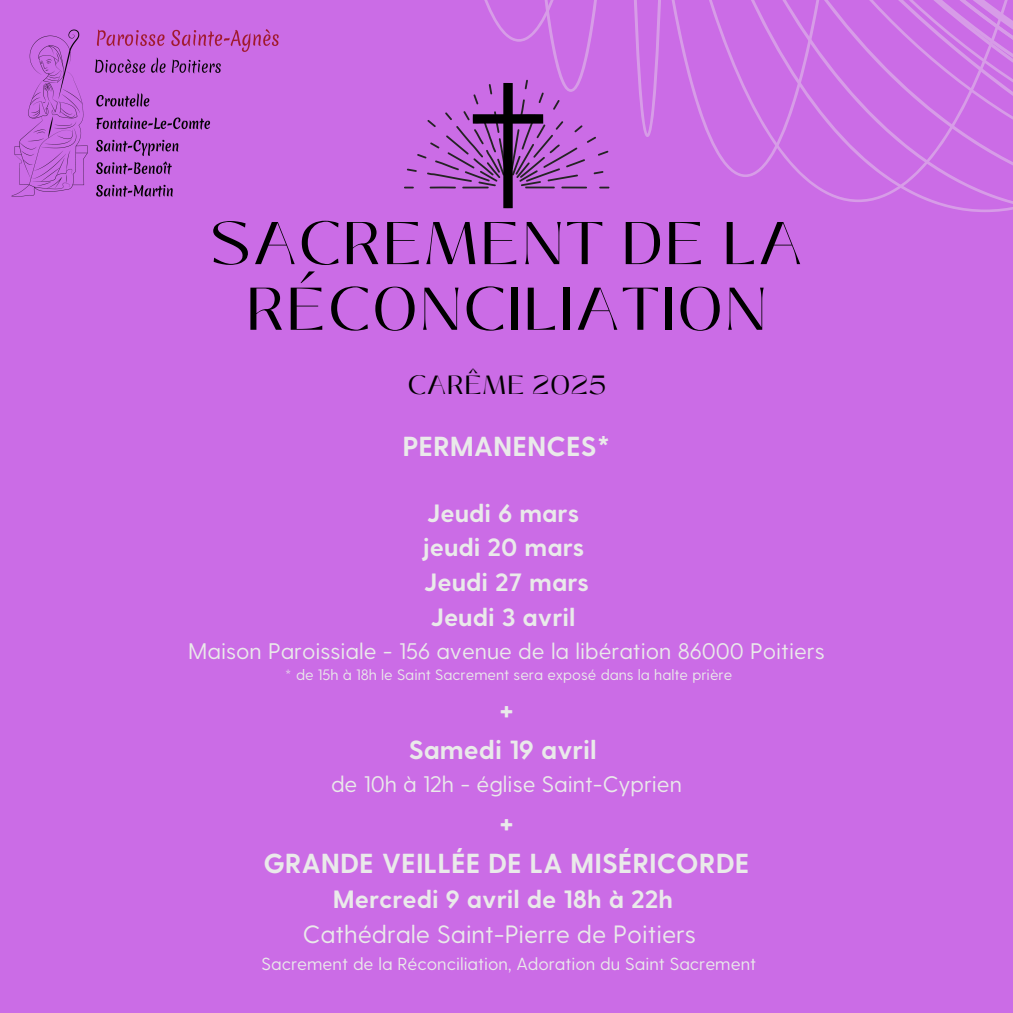
<style>
.page{position:relative;width:1013px;height:1013px;background:#fff}
.page>*{position:absolute;margin:0;border:0;box-sizing:border-box;transform-origin:0 0}
.t1{font:60px/65.6px "Black Mango";letter-spacing:.04em;color:#000;text-align:center}
.t2{font:700 32.5px "Greycliff CF";color:#eaeaea}
.t3{font:700 27.5px "Greycliff CF";color:#eaeaea}
.t4{font:700 26.25px "Greycliff CF";color:#eaeaea}
.t5{font:26.25px "Black Mango";letter-spacing:.04em;color:#000}
.t6{font:700 25px "Greycliff CF";color:#eaeaea}
.t7{font:25px "Greycliff CF";color:#eaeaea}
.t8{font:22.5px "Greycliff CF";color:#eaeaea}
.t9{font:17.5px "Greycliff CF";color:#eaeaea}
.t10{font:15px "Greycliff CF";color:#eaeaea}
</style>
<div class="page">
<div style="left:0;top:0;width:1012px;height:1012px;background:#cb6ce6"></div>
<svg style="left:671px;top:0;width:341px;height:212px"></svg>
<svg style="left:404px;top:0;width:257px;height:208px"></svg>
<img style="left:11px;top:29px;width:268px;height:168px">
<p class="t1" style="left:211px;top:211px;width:592px">SACREMENT DE LA<br>RÉCONCILIATION</p>
<p class="t5" style="left:408px;top:364px;width:200px">CARÊME 2025</p>
<p class="t3" style="left:402px;top:428px;width:210px">PERMANENCES*</p>
<h1 class="t6" style="left:427px;top:496px;width:154px">Jeudi 6 mars</h1>
<h3 class="t6" style="left:421px;top:531px;width:164px">jeudi 20 mars</h3>
<h2 class="t6" style="left:424px;top:565px;width:167px">Jeudi 27 mars</h2>
<p class="t6" style="left:430px;top:600px;width:146px">Jeudi 3 avril</p>
<p class="t8" style="left:188px;top:635px;width:638px">Maison Paroissiale - 156 avenue de la libération 86000 Poitiers</p>
<p class="t10" style="left:285px;top:665px;width:449px">* de 15h à 18h le Saint Sacrement sera exposé dans la halte prière</p>
<p class="t2" style="left:498px;top:688px;width:17px">+</p>
<p class="t4" style="left:409px;top:732px;width:189px">Samedi 19 avril</p>
<p class="t8" style="left:331px;top:769px;width:352px">de 10h à 12h - église Saint-Cyprien</p>
<p class="t2" style="left:498px;top:801px;width:17px">+</p>
<p class="t3" style="left:263px;top:845px;width:487px">GRANDE VEILLÉE DE LA MISÉRICORDE</p>
<p class="t6" style="left:333px;top:882px;width:341px">Mercredi 9 avril de 18h à 22h</p>
<p class="t7" style="left:303px;top:917px;width:394px">Cathédrale Saint-Pierre de Poitiers</p>
<p class="t9" style="left:262px;top:952px;width:496px">Sacrement de la Réconciliation, Adoration du Saint Sacrement</p>
</div>
